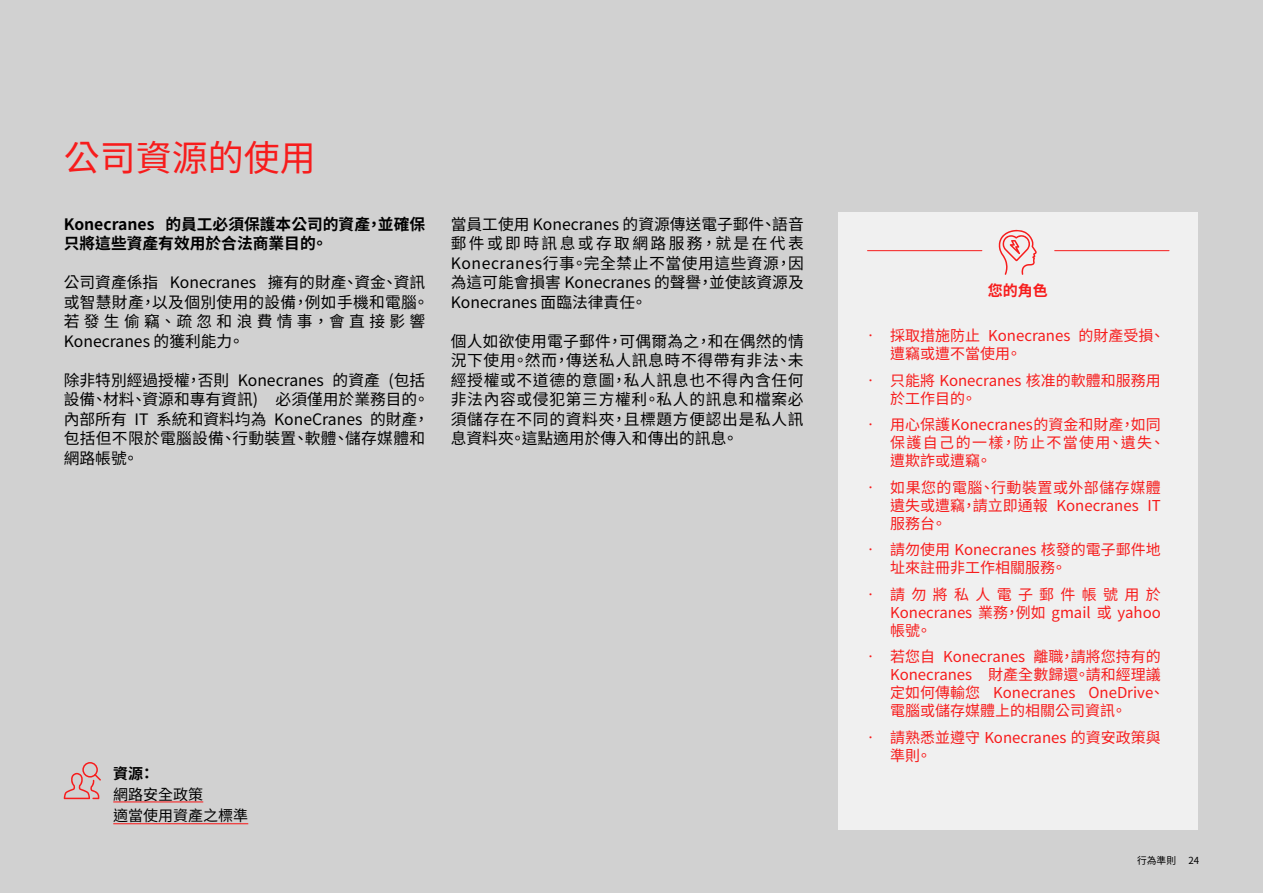
<style>
.page{position:relative;width:1263px;height:893px;background:#d1d1d1}
.page>*{position:absolute;margin:0;border:0;box-sizing:border-box;transform-origin:0 0}
.t1{font:36px "Noto Sans CJ Ktc";color:#f71c1c}
.t2{font:15.75px/19.5px "Noto Sans CJ Ktc";color:#000}
.t3{font:700 15.75px/19.5px "Noto Sans CJ Ktc";color:#000}
.t4{font:15px/18px "Noto Sans CJ Ktc";color:#f71c1c}
.t5{font:15px/21.8px "Noto Sans CJ Ktc";color:#000}
.t6{font:700 15px "Noto Sans CJ Ktc";color:#f71c1c}
.t7{font:700 15px "Noto Sans CJ Ktc";color:#000}
.t8{font:9.75px "Noto Sans CJ Ktc";color:#000}
</style>
<div class="page">
<svg style="left:64px;top:762px;width:37px;height:37px"></svg>
<hr style="left:113px;top:801px;width:90px;height:1px;background:#f71c1c">
<hr style="left:113px;top:823px;width:135px;height:1px;background:#f71c1c">
<div style="left:838px;top:212px;width:360px;height:617px;background:#f0f0f0"></div>
<svg style="left:999px;top:230px;width:38px;height:45px"></svg>
<hr style="left:867px;top:250px;width:115px;height:1px;background:#f71c1c">
<hr style="left:1055px;top:250px;width:114px;height:1px;background:#f71c1c">
<h1 class="t1" style="left:64px;top:138px;width:253px">公司資源的使用</h1>
<p class="t3" style="left:64px;top:214px;width:363px">Konecranes 的員工必須保護本公司的資產，並確保只將這些資產有效用於合法商業目的。</p>
<p class="t2" style="left:64px;top:273px;width:367px">公司資產係指 Konecranes 擁有的財產、資金、資訊或智慧財產，以及個別使用的設備，例如手機和電腦。若發生偷竊、疏忽和浪費情事，會直接影響<br>Konecranes 的獲利能力。</p>
<p class="t2" style="left:64px;top:370px;width:367px">除非特別經過授權，否則 Konecranes 的資產 (包括設備、材料、資源和專有資訊) 必須僅用於業務目的。內部所有 IT 系統和資料均為 KoneCranes 的財產，包括但不限於電腦設備、行動裝置、軟體、儲存媒體和網路帳號。</p>
<p class="t2" style="left:451px;top:214px;width:354px;text-align:justify">當員工使用 Konecranes 的資源傳送電子郵件、語音郵件或即時訊息或存取網路服務，就是在代表Konecranes行事。完全禁止不當使用這些資源，因為這可能會損害 Konecranes 的聲譽，並使該資源及Konecranes 面臨法律責任。</p>
<p class="t2" style="left:451px;top:331px;width:354px;text-align:justify">個人如欲使用電子郵件，可偶爾為之，和在偶然的情況下使用。然而，傳送私人訊息時不得帶有非法、未經授權或不道德的意圖，私人訊息也不得內含任何非法內容或侵犯第三方權利。私人的訊息和檔案必須儲存在不同的資料夾，且標題方便認出是私人訊息資料夾。這點適用於傳入和傳出的訊息。</p>
<p class="t7" style="left:113px;top:765px;width:43px">資源：</p>
<p class="t5" style="left:113px;top:784px;width:136px">網路安全政策<br>適當使用資產之標準</p>
<p class="t6" style="left:988px;top:282px;width:61px">您的角色</p>
<p class="t4" style="left:890px;top:327px;width:276px;text-indent:-27px">• 採取措施防止 Konecranes 的財產受損、遭竊或遭不當使用。</p>
<p class="t4" style="left:890px;top:372px;width:272px;text-indent:-27px">• 只能將 Konecranes 核准的軟體和服務用於工作目的。</p>
<p class="t4" style="left:890px;top:416px;width:276px;text-indent:-27px">• 用心保護Konecranes的資金和財產，如同保護自己的一樣，防止不當使用、遺失、遭欺詐或遭竊。</p>
<p class="t4" style="left:890px;top:479px;width:272px;text-align:justify;text-indent:-27px">• 如果您的電腦、行動裝置或外部儲存媒體遺失或遭竊，請立即通報 Konecranes IT服務台。</p>
<p class="t4" style="left:890px;top:541px;width:272px;text-indent:-27px">• 請勿使用 Konecranes 核發的電子郵件地址來註冊非工作相關服務。</p>
<p class="t4" style="left:890px;top:586px;width:272px;text-align:justify;text-indent:-27px">• 請勿將私人電子郵件帳號用於Konecranes 業務，例如 gmail 或 yahoo帳號。</p>
<p class="t4" style="left:890px;top:648px;width:276px;text-indent:-27px">• 若您自 Konecranes 離職，請將您持有的<br>Konecranes 財產全數歸還。請和經理議定如何傳輸您 Konecranes OneDrive、電腦或儲存媒體上的相關公司資訊。</p>
<p class="t4" style="left:890px;top:729px;width:272px;text-indent:-27px">• 請熟悉並遵守 Konecranes 的資安政策與準則。</p>
<p class="t8" style="left:1137px;top:855px;width:40px">行為準則</p>
<p class="t8" style="left:1188px;top:855px;width:12px">24</p>
</div>
